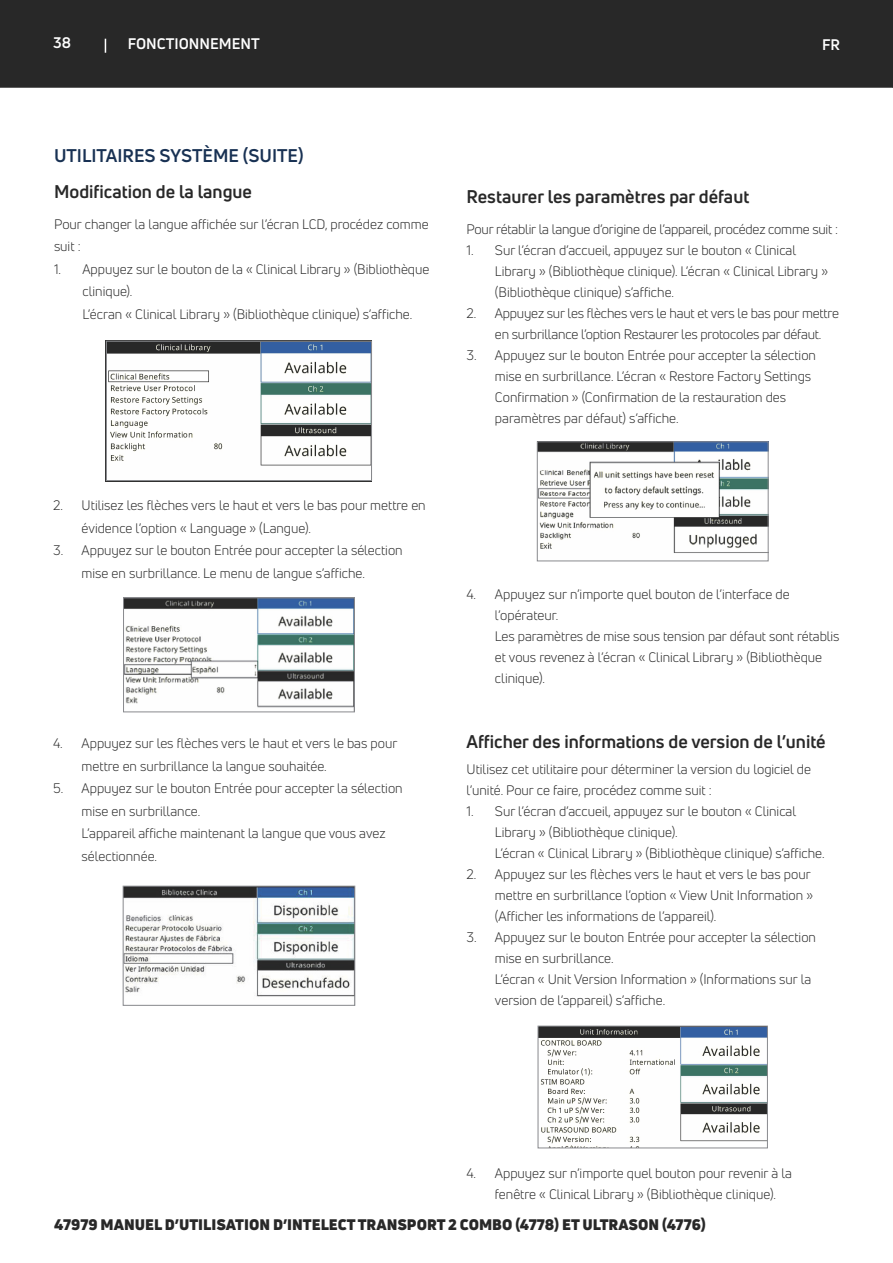
<style>
.page{position:relative;width:893px;height:1263px;background:#fff}
.page>*{position:absolute;margin:0;border:0;box-sizing:border-box;transform-origin:0 0}
.Body{font:700 18px "Uni Neue";color:#282828}
.Body-2{font:700 18px "Uni Neue";color:#183153}
.t1{font:900 15px "Uni Neue";color:#282828}
.Body-3{font:700 15px "Uni Neue";color:#fff}
.Body-4{font:13.5px/21px "Uni Neue";color:#282828}
</style>
<div class="page">
<img style="left:106px;top:340px;width:266px;height:142px">
<div style="left:106px;top:341px;width:266px;height:140px;border:1px solid #898a8e"></div>
<img style="left:125px;top:599px;width:228px;height:109px">
<div style="left:123px;top:597px;width:232px;height:115px;border:1px solid #898a8e"></div>
<img style="left:125px;top:888px;width:228px;height:109px">
<div style="left:123px;top:886px;width:232px;height:119px;border:1px solid #898a8e"></div>
<img style="left:539px;top:444px;width:227px;height:109px">
<div style="left:537px;top:442px;width:231px;height:119px;border:1px solid #898a8e"></div>
<img style="left:540px;top:1028px;width:226px;height:118px">
<div style="left:538px;top:1026px;width:230px;height:122px;border:1px solid #898a8e"></div>
<div style="left:0;top:0;width:893px;height:87px;background:#282828"></div>
<svg style="left:105px;top:39px;width:1px;height:14px"></svg>
<p class="Body-3" style="left:53px;top:33px;width:19px">38</p>
<p class="Body-3" style="left:128px;top:34px;width:133px">FONCTIONNEMENT</p>
<p class="Body-3" style="left:822px;top:35px;width:20px">FR</p>
<p class="Body-2" style="left:54px;top:144px;width:251px">UTILITAIRES SYSTÈME (SUITE)</p>
<p class="Body" style="left:54px;top:180px;width:200px">Modification de la langue</p>
<p class="Body-4" style="left:54px;top:212px;width:376px;line-height:22.5px">Pour changer la langue affichée sur l’écran LCD, procédez comme suit :</p>
<p class="Body-4" style="left:83px;top:257px;width:348px;line-height:22.5px;text-indent:-29px">1. Appuyez sur le bouton de la « Clinical Library » (Bibliothèque clinique).<br>L’écran « Clinical Library » (Bibliothèque clinique) s’affiche.</p>
<p class="Body-4" style="left:82px;top:494px;width:346px;line-height:22.5px;text-indent:-28px">2. Utilisez les flèches vers le haut et vers le bas pour mettre en évidence l’option « Language » (Langue).</p>
<p class="Body-4" style="left:82px;top:539px;width:322px;line-height:22.5px;text-indent:-28px">3. Appuyez sur le bouton Entrée pour accepter la sélection mise en surbrillance. Le menu de langue s’affiche.</p>
<p class="Body-4" style="left:82px;top:732px;width:317px;line-height:22.5px;text-indent:-28px">4. Appuyez sur les flèches vers le haut et vers le bas pour mettre en surbrillance la langue souhaitée.</p>
<p class="Body-4" style="left:82px;top:777px;width:322px;line-height:22.5px;text-indent:-28px">5. Appuyez sur le bouton Entrée pour accepter la sélection mise en surbrillance.<br>L’appareil affiche maintenant la langue que vous avez sélectionnée.</p>
<p class="Body" style="left:466px;top:185px;width:284px">Restaurer les paramètres par défaut</p>
<p class="Body-4" style="left:466px;top:218px;width:373px">Pour rétablir la langue d’origine de l’appareil, procédez comme suit :</p>
<p class="Body-4" style="left:495px;top:239px;width:334px;text-indent:-28px">1. Sur l’écran d’accueil, appuyez sur le bouton « Clinical<br>Library » (Bibliothèque clinique). L’écran « Clinical Library » (Bibliothèque clinique) s’affiche.</p>
<p class="Body-4" style="left:495px;top:302px;width:345px;text-indent:-28px">2. Appuyez sur les flèches vers le haut et vers le bas pour mettre en surbrillance l’option Restaurer les protocoles par défaut.</p>
<p class="Body-4" style="left:495px;top:344px;width:322px;text-indent:-28px">3. Appuyez sur le bouton Entrée pour accepter la sélection mise en surbrillance. L’écran « Restore Factory Settings Confirmation » (Confirmation de la restauration des paramètres par défaut) s’affiche.</p>
<p class="Body-4" style="left:495px;top:583px;width:346px;text-indent:-28px">4. Appuyez sur n’importe quel bouton de l’interface de l’opérateur.<br>Les paramètres de mise sous tension par défaut sont rétablis et vous revenez à l’écran « Clinical Library » (Bibliothèque clinique).</p>
<p class="Body" style="left:466px;top:730px;width:361px">Afficher des informations de version de l’unité</p>
<p class="Body-4" style="left:466px;top:759px;width:346px">Utilisez cet utilitaire pour déterminer la version du logiciel de l’unité. Pour ce faire, procédez comme suit :</p>
<p class="Body-4" style="left:495px;top:801px;width:331px;text-indent:-29px">1. Sur l’écran d’accueil, appuyez sur le bouton « Clinical<br>Library » (Bibliothèque clinique).<br>L’écran « Clinical Library » (Bibliothèque clinique) s’affiche.</p>
<p class="Body-4" style="left:495px;top:864px;width:320px;text-indent:-28px">2. Appuyez sur les flèches vers le haut et vers le bas pour mettre en surbrillance l’option « View Unit Information » (Afficher les informations de l’appareil).</p>
<p class="Body-4" style="left:495px;top:927px;width:322px;text-indent:-28px">3. Appuyez sur le bouton Entrée pour accepter la sélection mise en surbrillance.<br>L’écran « Unit Version Information » (Informations sur la version de l’appareil) s’affiche.</p>
<p class="Body-4" style="left:495px;top:1162px;width:299px;text-indent:-28px">4. Appuyez sur n’importe quel bouton pour revenir à la fenêtre « Clinical Library » (Bibliothèque clinique).</p>
<p class="t1" style="left:54px;top:1214px;width:653px">47979 MANUEL D’UTILISATION D’INTELECT TRANSPORT 2 COMBO (4778) ET ULTRASON (4776)</p>
</div>
